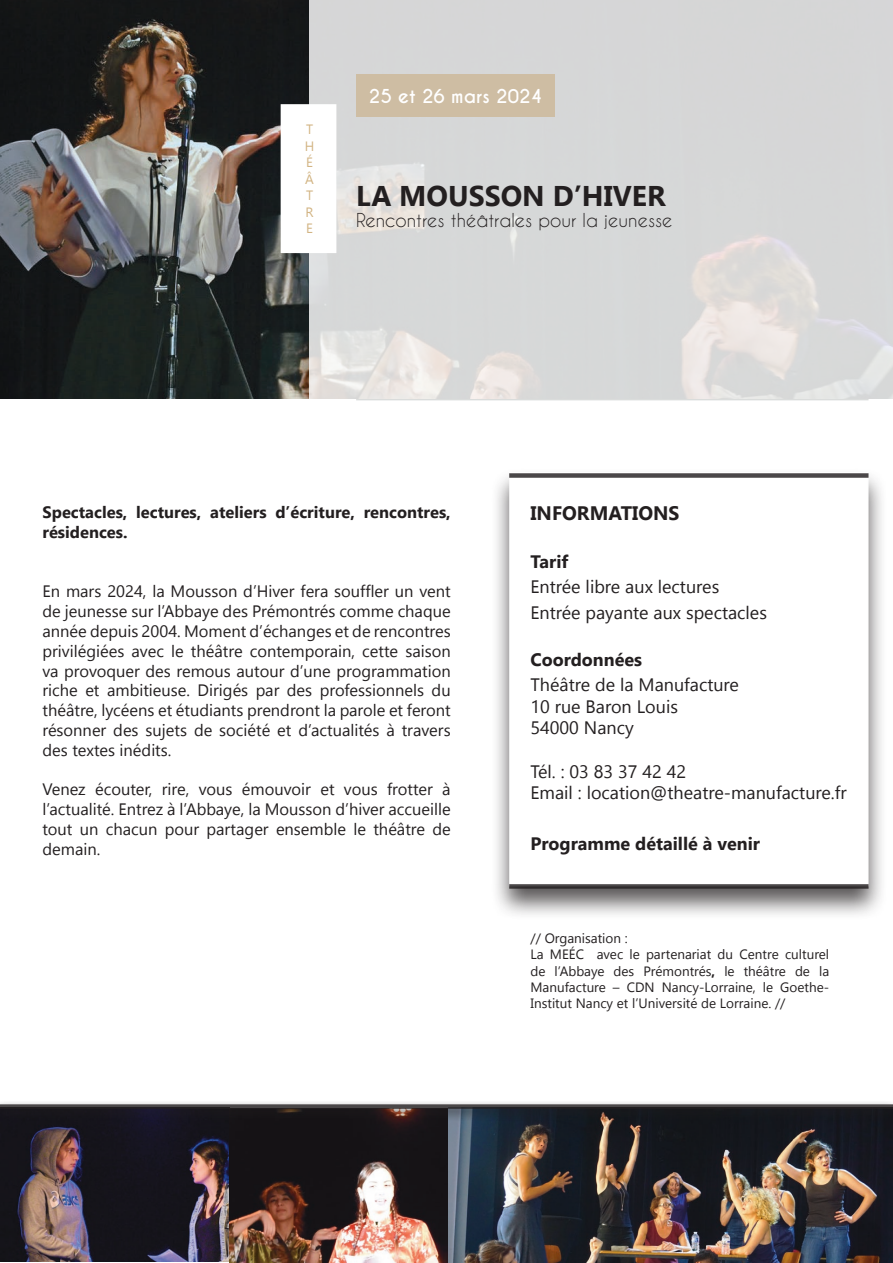
<style>
.page{position:relative;width:893px;height:1263px;background:#fff}
.page>*{position:absolute;margin:0;border:0;box-sizing:border-box;transform-origin:0 0}
.t1{font:700 28.5px "Gadugi";color:#231f20}
.t2{font:700 19.5px "Gadugi";color:#231f20}
.t3{font:18px/21.6px "Gadugi";color:#231f20}
.t4{font:700 18px "Gadugi";color:#231f20}
.t5{font:18px "Caviar Dreams";color:#231f20}
.t6{font:700 18px "Caviar Dreams";color:#fff}
.t7{font:16.5px/19.8px "Gadugi";color:#231f20;text-align:justify}
.t8{font:700 16.5px/19.8px "Gadugi";color:#231f20}
.t9{font:13.5px/16.2px "Gadugi";color:#231f20}
.t10{font:13.5px/16.5px "Gadugi";color:#d2b483;text-align:justify}
.s1{font-weight:700}
</style>
<div class="page">
<img style="left:0;top:0;width:310px;height:399px">
<svg style="left:310px;top:0;width:583px;height:400px;background:#d8d9d8"></svg>
<div style="left:356px;top:74px;width:198px;height:43px;background:#cebda3"></div>
<div style="left:281px;top:104px;width:55px;height:149px;background:#fff"></div>
<hr style="left:356px;top:399px;width:512px;height:1px;background:#d5d7d6">
<div style="left:491px;top:468px;width:396px;height:452px;background:#231f20;opacity:.75"></div>
<div style="left:509px;top:472px;width:359px;height:414px;background:#fff;border:2px solid #fff"></div>
<svg style="left:509px;top:884px;width:359px;height:5px;background:#464243"></svg>
<div style="left:509px;top:473px;width:359px;height:5px;background:#4a4748"></div>
<img style="left:0;top:1122px;width:893px;height:141px">
<div style="left:0;top:1099px;width:893px;height:23px;background:#231f20;opacity:.87"></div>
<svg style="left:0;top:1104px;width:893px;height:5px;background:#464344"></svg>
<p class="t10" style="left:305px;top:121px;width:11px">T H É Â T R E</p>
<p class="t6" style="left:369px;top:86px;width:175px">25 et 26 mars 2024</p>
<h1 class="t1" style="left:356px;top:179px;width:311px">LA MOUSSON D’HIVER</h1>
<p class="t5" style="left:356px;top:210px;width:318px">Rencontres théâtrales pour la jeunesse</p>
<p class="t8" style="left:43px;top:502px;width:410px">Spectacles, lectures, ateliers d’écriture, rencontres, résidences.</p>
<p class="t7" style="left:43px;top:582px;width:410px">En mars 2024, la Mousson d’Hiver fera souffler un vent de jeunesse sur l’Abbaye des Prémontrés comme chaque année depuis 2004. Moment d’échanges et de rencontres privilégiées avec le théâtre contemporain, cette saison va provoquer des remous autour d’une programmation riche et ambitieuse. Dirigés par des professionnels du théâtre, lycéens et étudiants prendront la parole et feront résonner des sujets de société et d’actualités à travers des textes inédits.</p>
<p class="t7" style="left:43px;top:780px;width:410px">Venez écouter, rire, vous émouvoir et vous frotter à l’actualité. Entrez à l’Abbaye, la Mousson d’hiver accueille tout un chacun pour partager ensemble le théâtre de demain.</p>
<p class="t2" style="left:530px;top:502px;width:150px">INFORMATIONS</p>
<p class="t4" style="left:530px;top:550px;width:39px">Tarif</p>
<p class="t3" style="left:530px;top:574px;width:238px;line-height:25.5px">Entrée libre aux lectures<br>Entrée payante aux spectacles</p>
<p class="t4" style="left:530px;top:648px;width:113px">Coordonnées</p>
<p class="t3" style="left:530px;top:674px;width:210px">Théâtre de la Manufacture<br>10 rue Baron Louis<br>54000 Nancy</p>
<p class="t3" style="left:530px;top:760px;width:318px">Tél. : 03 83 37 42 42<br>Email : location@theatre-manufacture.fr</p>
<p class="t4" style="left:530px;top:833px;width:231px">Programme détaillé à venir</p>
<p class="t9" style="left:530px;top:930px;width:300px">// Organisation :<br>La MEÉC avec le partenariat du Centre culturel de l’Abbaye des Prémontrés<span class="s1">,</span> le théâtre de la Manufacture – CDN Nancy-Lorraine, le Goethe-Institut Nancy et l’Université de Lorraine. //</p>
</div>
